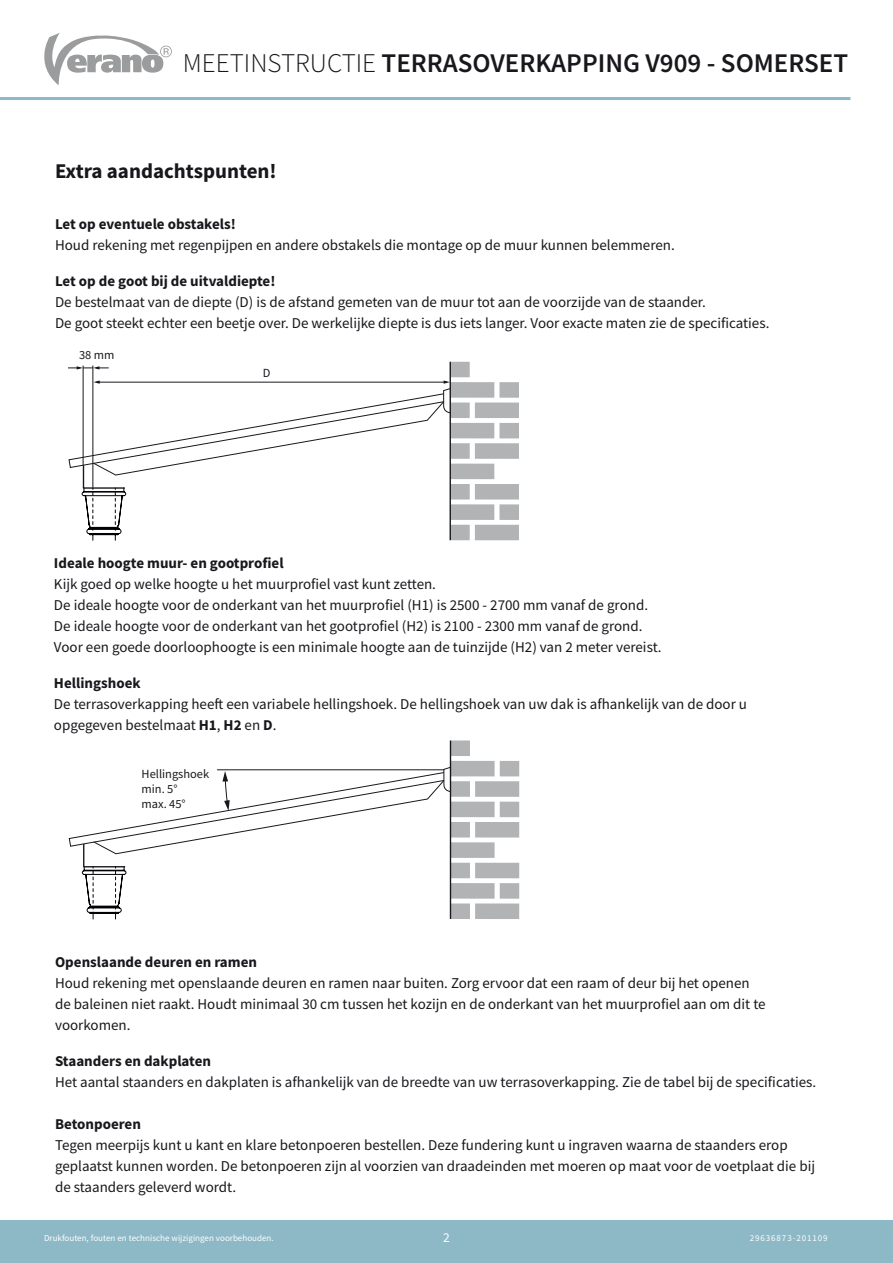
<style>
.page{position:relative;width:893px;height:1263px;background:#fff}
.page>*{position:absolute;margin:0;border:0;box-sizing:border-box;transform-origin:0 0}
.t1{font:600 27px "Source Sans Pro";color:#1a171c}
.t2{font:700 21px "Source Sans Pro";color:#1a171c}
.t3{font:15px/21px "Source Sans Pro";color:#1a171c}
.t4{font:700 15px "Source Sans Pro";color:#1a171c}
.t5{font:13.5px "Source Sans Pro";color:#fff}
.t6{font:12.45px/14.9px "Source Sans Pro";color:#1a171c}
.t7{font:9px "Source Sans Pro";color:#fff}
.t8{font:9px "Source Sans Pro";letter-spacing:.1em;color:#fff}
.s1{font-weight:300}
.s2{font-weight:700}
</style>
<div class="page">
<div style="left:0;top:1220px;width:893px;height:43px;background:#8db8c5"></div>
<svg style="left:44px;top:33px;width:128px;height:52px"></svg>
<hr style="left:0;top:97px;width:850px;height:3px;background:#8db8c5">
<div style="left:450px;top:740px;width:20px;height:16px;background:#b1b3b4"></div>
<div style="left:450px;top:761px;width:45px;height:15px;background:#b1b3b4"></div>
<div style="left:500px;top:761px;width:19px;height:15px;background:#b1b3b4"></div>
<div style="left:450px;top:781px;width:20px;height:16px;background:#b1b3b4"></div>
<div style="left:475px;top:781px;width:44px;height:16px;background:#b1b3b4"></div>
<div style="left:475px;top:822px;width:44px;height:15px;background:#b1b3b4"></div>
<div style="left:450px;top:802px;width:45px;height:15px;background:#b1b3b4"></div>
<div style="left:500px;top:802px;width:19px;height:15px;background:#b1b3b4"></div>
<div style="left:450px;top:822px;width:20px;height:15px;background:#b1b3b4"></div>
<div style="left:450px;top:842px;width:45px;height:16px;background:#b1b3b4"></div>
<div style="left:450px;top:863px;width:20px;height:15px;background:#b1b3b4"></div>
<div style="left:475px;top:863px;width:44px;height:15px;background:#b1b3b4"></div>
<div style="left:450px;top:883px;width:45px;height:16px;background:#b1b3b4"></div>
<div style="left:500px;top:883px;width:19px;height:16px;background:#b1b3b4"></div>
<div style="left:450px;top:903px;width:20px;height:16px;background:#b1b3b4"></div>
<div style="left:475px;top:903px;width:44px;height:16px;background:#b1b3b4"></div>
<hr style="left:450px;top:740px;width:1px;height:179px;background:#1a171c">
<svg style="left:69px;top:767px;width:381px;height:152px"></svg>
<div style="left:450px;top:362px;width:20px;height:15px;background:#b1b3b4"></div>
<div style="left:450px;top:382px;width:44px;height:16px;background:#b1b3b4"></div>
<div style="left:499px;top:382px;width:20px;height:16px;background:#b1b3b4"></div>
<div style="left:450px;top:402px;width:20px;height:16px;background:#b1b3b4"></div>
<div style="left:475px;top:402px;width:44px;height:16px;background:#b1b3b4"></div>
<div style="left:475px;top:443px;width:44px;height:16px;background:#b1b3b4"></div>
<div style="left:450px;top:423px;width:44px;height:15px;background:#b1b3b4"></div>
<div style="left:499px;top:423px;width:20px;height:15px;background:#b1b3b4"></div>
<div style="left:450px;top:443px;width:20px;height:16px;background:#b1b3b4"></div>
<div style="left:450px;top:464px;width:44px;height:15px;background:#b1b3b4"></div>
<div style="left:450px;top:484px;width:20px;height:15px;background:#b1b3b4"></div>
<div style="left:475px;top:484px;width:44px;height:15px;background:#b1b3b4"></div>
<div style="left:450px;top:504px;width:44px;height:16px;background:#b1b3b4"></div>
<div style="left:499px;top:504px;width:20px;height:16px;background:#b1b3b4"></div>
<div style="left:450px;top:525px;width:20px;height:15px;background:#b1b3b4"></div>
<div style="left:475px;top:525px;width:44px;height:15px;background:#b1b3b4"></div>
<hr style="left:450px;top:362px;width:1px;height:178px;background:#1a171c">
<hr style="left:93px;top:366px;width:1px;height:121px;background:#1a171c">
<hr style="left:83px;top:366px;width:1px;height:99px;background:#1a171c">
<svg style="left:68px;top:366px;width:40px;height:3px"></svg>
<svg style="left:68px;top:380px;width:383px;height:161px"></svg>
<h1 class="t1" style="left:183px;top:46px;width:667px"><span class="s1">MEETINSTRUCTIE</span> TERRASOVERKAPPING V909 - SOMERSET</h1>
<h2 class="t2" style="left:55px;top:157px;width:223px">Extra aandachtspunten!</h2>
<p class="t4" style="left:55px;top:214px;width:182px">Let op eventuele obstakels!</p>
<p class="t3" style="left:55px;top:234px;width:621px">Houd rekening met regenpijpen en andere obstakels die montage op de muur kunnen belemmeren.</p>
<p class="t4" style="left:55px;top:271px;width:222px">Let op de goot bij de uitvaldiepte!</p>
<p class="t3" style="left:55px;top:291px;width:716px">De bestelmaat van de diepte (D) is de afstand gemeten van de muur tot aan de voorzijde van de staander.<br>De goot steekt echter een beetje over. De werkelijke diepte is dus iets langer. Voor exacte maten zie de specificaties.</p>
<p class="t6" style="left:79px;top:347px;width:37px">38 mm</p>
<p class="t6" style="left:263px;top:366px;width:9px">D</p>
<p class="t4" style="left:54px;top:553px;width:231px">Ideale hoogte muur- en gootprofiel</p>
<p class="t3" style="left:54px;top:574px;width:609px">Kijk goed op welke hoogte u het muurprofiel vast kunt zetten.<br>De ideale hoogte voor de onderkant van het muurprofiel (H1) is 2500 - 2700 mm vanaf de grond.<br>De ideale hoogte voor de onderkant van het gootprofiel (H2) is 2100 - 2300 mm vanaf de grond.<br>Voor een goede doorloophoogte is een minimale hoogte aan de tuinzijde (H2) van 2 meter vereist.</p>
<p class="t4" style="left:54px;top:673px;width:88px">Hellingshoek</p>
<p class="t3" style="left:54px;top:694px;width:695px">De terrasoverkapping heeft een variabele hellingshoek. De hellingshoek van uw dak is afhankelijk van de door u opgegeven bestelmaat <span class="s2">H1</span>, <span class="s2">H2</span> en <span class="s2">D</span>.</p>
<p class="t6" style="left:142px;top:767px;width:69px">Hellingshoek min. 5°<br>max. 45°</p>
<p class="t4" style="left:55px;top:952px;width:203px">Openslaande deuren en ramen</p>
<p class="t3" style="left:55px;top:973px;width:712px">Houd rekening met openslaande deuren en ramen naar buiten. Zorg ervoor dat een raam of deur bij het openen de baleinen niet raakt. Houdt minimaal 30 cm tussen het kozijn en de onderkant van het muurprofiel aan om dit te voorkomen.</p>
<p class="t4" style="left:55px;top:1051px;width:158px">Staanders en dakplaten</p>
<p class="t3" style="left:55px;top:1072px;width:763px">Het aantal staanders en dakplaten is afhankelijk van de breedte van uw terrasoverkapping. Zie de tabel bij de specificaties.</p>
<p class="t4" style="left:55px;top:1114px;width:87px">Betonpoeren</p>
<p class="t3" style="left:55px;top:1135px;width:761px">Tegen meerpijs kunt u kant en klare betonpoeren bestellen. Deze fundering kunt u ingraven waarna de staanders erop geplaatst kunnen worden. De betonpoeren zijn al voorzien van draadeinden met moeren op maat voor de voetplaat die bij de staanders geleverd wordt.</p>
<p class="t7" style="left:44px;top:1233px;width:231px">Drukfouten, fouten en technische wijzigingen voorbehouden.</p>
<p class="t5" style="left:443px;top:1229px;width:8px">2</p>
<p class="t8" style="left:750px;top:1233px;width:80px">29636873-201109</p>
</div>
